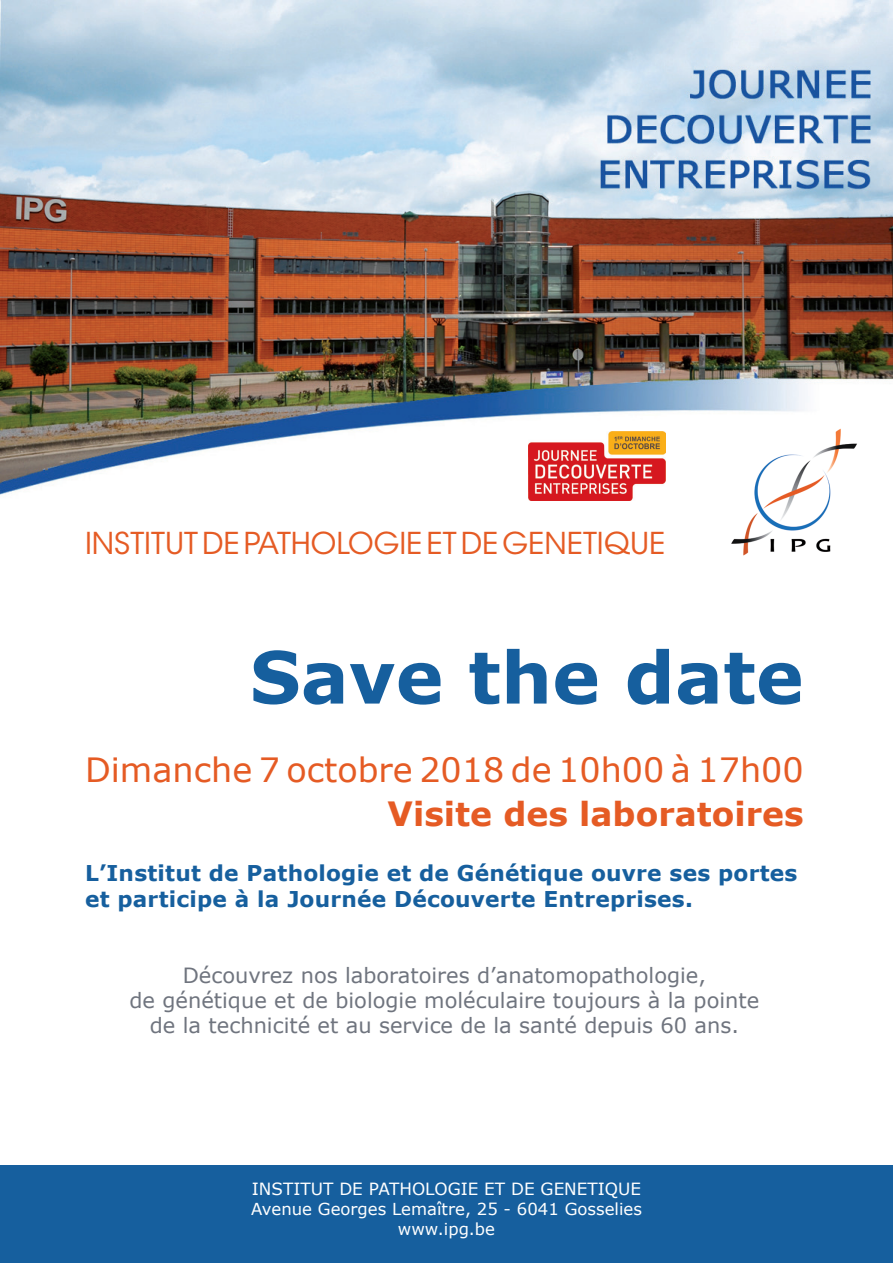
<style>
.page{position:relative;width:893px;height:1263px;background:#fff}
.page>*{position:absolute;margin:0;border:0;box-sizing:border-box;transform-origin:0 0}
.t1{font:700 72px "Verdana";color:#165f9e}
.t2{font:33.45px "Verdana";color:#e55b24}
.t3{font:700 33px "Verdana";color:#e55b24}
.t4{font:30px "ITC Avant Garde Std";color:#e55b24}
.t5{font:700 21.75px/26.1px "Verdana";letter-spacing:.01em;color:#165f9e}
.t6{font:21px/25.2px "Verdana";color:#6f747e;text-align:center}
.t7{font:16.8px "Verdana";color:#fff}
.t8{font:16.5px "Verdana";color:#fff}
.s1{font-size:33.45px}
</style>
<div class="page">
<img style="left:0;top:0;width:893px;height:500px">
<div style="left:0;top:1165px;width:893px;height:98px;background:#165f9e"></div>
<img style="left:720px;top:418px;width:147px;height:138px">
<img style="left:529px;top:432px;width:136px;height:69px">
<p class="t4" style="left:85px;top:525px;width:582px">INSTITUT DE PATHOLOGIE ET DE GENETIQUE</p>
<p class="t1" style="left:250px;top:630px;width:556px">Save the date</p>
<p class="t2" style="left:85px;top:748px;width:720px">Dimanche 7 octobre 2018 de 10h00 à 17h00</p>
<p class="t3" style="left:388px;top:793px;width:418px"><span class="s1">V</span>isite des laboratoires</p>
<p class="t5" style="left:85px;top:860px;width:714px">L’Institut de Pathologie et de Génétique ouvre ses portes et participe à la Journée Découverte Entreprises.</p>
<p class="t6" style="left:130px;top:963px;width:631px">Découvrez nos laboratoires d’anatomopathologie,<br>de génétique et de biologie moléculaire toujours à la pointe de la technicité et au service de la santé depuis 60 ans.</p>
<p class="t7" style="left:252px;top:1178px;width:391px">INSTITUT DE PATHOLOGIE ET DE GENETIQUE</p>
<p class="t8" style="left:251px;top:1199px;width:392px">Avenue Georges Lemaître, 25 - 6041 Gosselies</p>
<p class="t8" style="left:398px;top:1218px;width:99px">www.ipg.be</p>
</div>
